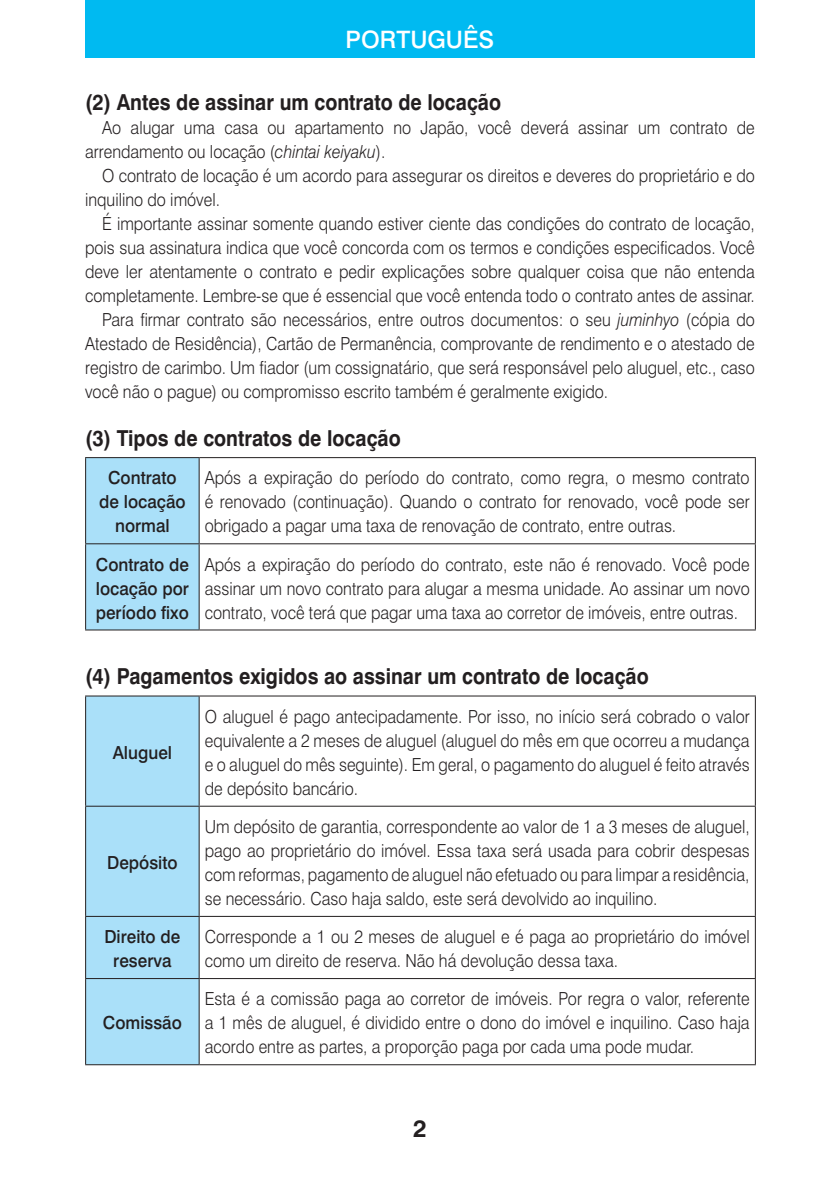
<style>
.page{position:relative;width:840px;height:1191px;background:#fff}
.page>*{position:absolute;margin:0;border:0;box-sizing:border-box;transform-origin:0 0}
.t1{font:500 24px "Swiss 721 BT";color:#fff}
.t2{font:700 24px "Swiss 721 BT";color:#231f20}
.t3{font:700 22px "Swiss 721 BT";color:#231f20;scale:.9 1}
.t4{font:300 18px/24px "Swiss 721 BT";color:#231f20;text-align:justify;scale:.9 1}
.t5{font:500 18px/24px "Swiss 721 BT";color:#231f20;text-align:center;scale:.95 1}
.s1{font-style:italic}
</style>
<div class="page">
<div style="left:85px;top:0;width:669px;height:57px;background:#00baf1"></div>
<div style="left:86px;top:458px;width:112px;height:171px;background:#aae0f9"></div>
<hr style="left:199px;top:457px;width:556px;height:1px;background:#231f20">
<hr style="left:754px;top:458px;width:1px;height:85px;background:#231f20">
<hr style="left:199px;top:543px;width:556px;height:1px;background:#231f20">
<hr style="left:754px;top:544px;width:1px;height:85px;background:#231f20">
<hr style="left:199px;top:629px;width:556px;height:1px;background:#231f20">
<hr style="left:85px;top:457px;width:114px;height:1px;background:#231f20">
<hr style="left:85px;top:458px;width:1px;height:85px;background:#231f20">
<hr style="left:198px;top:458px;width:1px;height:85px;background:#231f20">
<hr style="left:85px;top:543px;width:114px;height:1px;background:#231f20">
<hr style="left:85px;top:544px;width:1px;height:85px;background:#231f20">
<hr style="left:198px;top:544px;width:1px;height:85px;background:#231f20">
<hr style="left:85px;top:629px;width:114px;height:1px;background:#231f20">
<div style="left:86px;top:696px;width:112px;height:368px;background:#aae0f9"></div>
<hr style="left:199px;top:695px;width:556px;height:1px;background:#231f20">
<hr style="left:754px;top:696px;width:1px;height:109px;background:#231f20">
<hr style="left:199px;top:805px;width:556px;height:1px;background:#231f20">
<hr style="left:754px;top:806px;width:1px;height:110px;background:#231f20">
<hr style="left:199px;top:916px;width:556px;height:1px;background:#231f20">
<hr style="left:754px;top:917px;width:1px;height:61px;background:#231f20">
<hr style="left:199px;top:978px;width:556px;height:1px;background:#231f20">
<hr style="left:754px;top:979px;width:1px;height:85px;background:#231f20">
<hr style="left:199px;top:1064px;width:556px;height:1px;background:#231f20">
<hr style="left:85px;top:695px;width:114px;height:1px;background:#231f20">
<hr style="left:85px;top:696px;width:1px;height:109px;background:#231f20">
<hr style="left:198px;top:696px;width:1px;height:109px;background:#231f20">
<hr style="left:85px;top:805px;width:114px;height:1px;background:#231f20">
<hr style="left:85px;top:806px;width:1px;height:110px;background:#231f20">
<hr style="left:198px;top:806px;width:1px;height:110px;background:#231f20">
<hr style="left:85px;top:916px;width:114px;height:1px;background:#231f20">
<hr style="left:85px;top:917px;width:1px;height:61px;background:#231f20">
<hr style="left:198px;top:917px;width:1px;height:61px;background:#231f20">
<hr style="left:85px;top:978px;width:114px;height:1px;background:#231f20">
<hr style="left:85px;top:979px;width:1px;height:85px;background:#231f20">
<hr style="left:198px;top:979px;width:1px;height:85px;background:#231f20">
<hr style="left:85px;top:1064px;width:114px;height:1px;background:#231f20">
<h1 class="t1" style="left:345px;top:24px;width:150px">PORTUGUÊS</h1>
<p class="t3" style="left:85px;top:88px;width:463px">(2) Antes de assinar um contrato de locação</p>
<p class="t4" style="left:85px;top:115px;width:745px;text-indent:17px">Ao alugar uma casa ou apartamento no Japão, você deverá assinar um contrato de arrendamento ou locação (<span class="s1">chintai keiyaku</span>).</p>
<p class="t4" style="left:85px;top:163px;width:745px;text-indent:17px">O contrato de locação é um acordo para assegurar os direitos e deveres do proprietário e do inquilino do imóvel.</p>
<p class="t4" style="left:102px;top:211px;width:726px">É importante assinar somente quando estiver ciente das condições do contrato de locação,</p>
<p class="t4" style="left:85px;top:235px;width:745px">pois sua assinatura indica que você concorda com os termos e condições especificados. Você</p>
<p class="t4" style="left:85px;top:259px;width:745px">deve ler atentamente o contrato e pedir explicações sobre qualquer coisa que não entenda</p>
<p class="t4" style="left:85px;top:283px;width:745px">completamente. Lembre-se que é essencial que você entenda todo o contrato antes de assinar.</p>
<p class="t4" style="left:102px;top:307px;width:726px">Para firmar contrato são necessários, entre outros documentos: o seu <span class="s1">juminhyo</span> (cópia do</p>
<p class="t4" style="left:85px;top:331px;width:745px">Atestado de Residência), Cartão de Permanência, comprovante de rendimento e o atestado de</p>
<p class="t4" style="left:85px;top:355px;width:745px">registro de carimbo. Um fiador (um cossignatário, que será responsável pelo aluguel, etc., caso</p>
<p class="t4" style="left:85px;top:379px;width:582px">você não o pague) ou compromisso escrito também é geralmente exigido.</p>
<p class="t3" style="left:85px;top:424px;width:352px">(3) Tipos de contratos de locação</p>
<p class="t5" style="left:99px;top:466px;width:92px">Contrato de locação normal</p>
<p class="t4" style="left:205px;top:466px;width:606px">Após a expiração do período do contrato, como regra, o mesmo contrato é renovado (continuação). Quando o contrato for renovado, você pode ser obrigado a pagar uma taxa de renovação de contrato, entre outras.</p>
<p class="t5" style="left:96px;top:552px;width:99px;text-align:justify">Contrato de locação por período fixo</p>
<p class="t4" style="left:205px;top:552px;width:606px">Após a expiração do período do contrato, este não é renovado. Você pode assinar um novo contrato para alugar a mesma unidade. Ao assinar um novo contrato, você terá que pagar uma taxa ao corretor de imóveis, entre outras.</p>
<p class="t3" style="left:85px;top:663px;width:627px">(4) Pagamentos exigidos ao assinar um contrato de locação</p>
<p class="t5" style="left:113px;top:740px;width:64px">Aluguel</p>
<p class="t5" style="left:107px;top:850px;width:76px">Depósito</p>
<p class="t4" style="left:205px;top:704px;width:606px">O aluguel é pago antecipadamente. Por isso, no início será cobrado o valor equivalente a 2 meses de aluguel (aluguel do mês em que ocorreu a mudança e o aluguel do mês seguinte). Em geral, o pagamento do aluguel é feito através de depósito bancário.</p>
<p class="t4" style="left:205px;top:814px;width:606px">Um depósito de garantia, correspondente ao valor de 1 a 3 meses de aluguel, pago ao proprietário do imóvel. Essa taxa será usada para cobrir despesas com reformas, pagamento de aluguel não efetuado ou para limpar a residência, se necessário. Caso haja saldo, este será devolvido ao inquilino.</p>
<p class="t5" style="left:104px;top:924px;width:81px">Direito de reserva</p>
<p class="t4" style="left:205px;top:924px;width:606px">Corresponde a 1 ou 2 meses de aluguel e é paga ao proprietário do imóvel como um direito de reserva. Não há devolução dessa taxa.</p>
<p class="t5" style="left:103px;top:1010px;width:84px">Comissão</p>
<p class="t4" style="left:205px;top:986px;width:606px">Esta é a comissão paga ao corretor de imóveis. Por regra o valor, referente a 1 mês de aluguel, é dividido entre o dono do imóvel e inquilino. Caso haja acordo entre as partes, a proporção paga por cada uma pode mudar.</p>
<h1 class="t2" style="left:413px;top:1114px;width:15px">2</h1>
</div>
